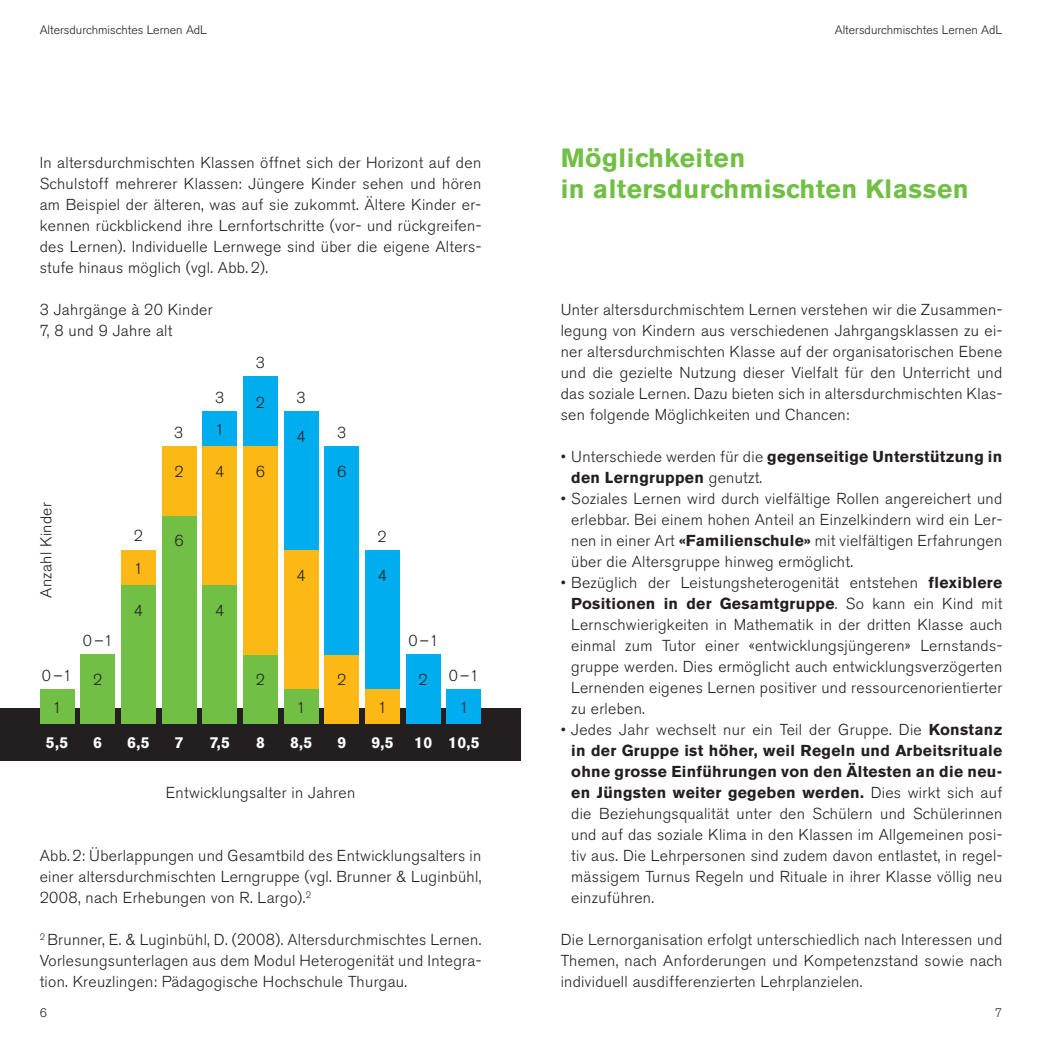
<style>
.page{position:relative;width:1042px;height:1042px;background:#fff}
.page>*{position:absolute;margin:0;border:0;box-sizing:border-box;transform-origin:0 0}
.t1{font:700 26.25px/31.5px "Akzidenz Grotesk BE";letter-spacing:.02em;color:#71bf44}
.t2{font:300 15.75px/21px "Akzidenz Grotesk BE";letter-spacing:.02em;color:#231f20;text-align:justify}
.t3{font:700 15.75px/21px "Akzidenz Grotesk BE";letter-spacing:.02em;color:#231f20}
.t4{font:700 15.75px "Akzidenz Grotesk BE";color:#fff}
.t5{font:300 12.25px "Akzidenz Grotesk BE";color:#231f20}
.s1{font-weight:300}
.s2{font-weight:700}
</style>
<div class="page">
<div style="left:0;top:708px;width:521px;height:52px;background:#231f20"></div>
<div style="left:40px;top:689px;width:34px;height:35px;background:#71bf44"></div>
<div style="left:80px;top:654px;width:35px;height:70px;background:#71bf44"></div>
<div style="left:121px;top:585px;width:35px;height:139px;background:#71bf44"></div>
<div style="left:121px;top:550px;width:35px;height:35px;background:#fcb814"></div>
<div style="left:162px;top:515px;width:34px;height:209px;background:#71bf44"></div>
<div style="left:162px;top:446px;width:34px;height:69px;background:#fcb814"></div>
<div style="left:202px;top:585px;width:35px;height:139px;background:#71bf44"></div>
<div style="left:202px;top:446px;width:35px;height:139px;background:#fcb814"></div>
<div style="left:202px;top:411px;width:35px;height:35px;background:#00aeef"></div>
<div style="left:243px;top:654px;width:35px;height:70px;background:#71bf44"></div>
<div style="left:243px;top:446px;width:35px;height:208px;background:#fcb814"></div>
<div style="left:243px;top:376px;width:35px;height:70px;background:#00aeef"></div>
<div style="left:284px;top:689px;width:34px;height:35px;background:#71bf44"></div>
<div style="left:284px;top:550px;width:34px;height:139px;background:#fcb814"></div>
<div style="left:284px;top:411px;width:34px;height:139px;background:#00aeef"></div>
<div style="left:324px;top:654px;width:35px;height:70px;background:#fcb814"></div>
<div style="left:324px;top:446px;width:35px;height:208px;background:#00aeef"></div>
<div style="left:365px;top:689px;width:35px;height:35px;background:#fcb814"></div>
<div style="left:365px;top:550px;width:35px;height:139px;background:#00aeef"></div>
<div style="left:406px;top:654px;width:35px;height:70px;background:#00aeef"></div>
<div style="left:446px;top:689px;width:35px;height:35px;background:#00aeef"></div>
<p class="t5" style="left:40px;top:23px;width:169px">Altersdurchmischtes Lernen AdL</p>
<p class="t2" style="left:40px;top:152px;width:443px">In altersdurchmischten Klassen öffnet sich der Horizont auf den Schulstoff mehrerer Klassen: Jüngere Kinder sehen und hören am Beispiel der älteren, was auf sie zukommt. Ältere Kinder er&shy;kennen rückblickend ihre Lernfortschritte (vor- und rückgreifen&shy;des Lernen). Individuelle Lernwege sind über die eigene Alters&shy;stufe hinaus möglich (vgl. Abb. 2).</p>
<p class="t2" style="left:40px;top:299px;width:174px">3 Jahrgänge à 20 Kinder<br>7, 8 und 9 Jahre alt</p>
<p class="t2" style="left:36px;top:598px;width:97px;rotate:-90deg">Anzahl Kinder</p>
<p class="t2" style="left:42px;top:666px;width:32px">0–1</p>
<p class="t2" style="left:52px;top:697px;width:11px">1</p>
<p class="t2" style="left:83px;top:631px;width:32px">0–1</p>
<p class="t2" style="left:93px;top:670px;width:11px">2</p>
<p class="t2" style="left:134px;top:525px;width:11px">2</p>
<p class="t2" style="left:134px;top:558px;width:11px">1</p>
<p class="t2" style="left:134px;top:600px;width:11px">4</p>
<p class="t2" style="left:174px;top:422px;width:11px">3</p>
<p class="t2" style="left:174px;top:461px;width:11px">2</p>
<p class="t2" style="left:174px;top:531px;width:11px">6</p>
<p class="t2" style="left:215px;top:387px;width:11px">3</p>
<p class="t2" style="left:215px;top:420px;width:11px">1</p>
<p class="t2" style="left:215px;top:461px;width:11px">4</p>
<p class="t2" style="left:215px;top:600px;width:11px">4</p>
<p class="t2" style="left:256px;top:352px;width:11px">3</p>
<p class="t2" style="left:256px;top:392px;width:11px">2</p>
<p class="t2" style="left:297px;top:387px;width:11px">3</p>
<p class="t2" style="left:297px;top:427px;width:11px">4</p>
<p class="t2" style="left:337px;top:422px;width:11px">3</p>
<p class="t2" style="left:256px;top:461px;width:11px">6</p>
<p class="t2" style="left:337px;top:461px;width:11px">6</p>
<p class="t2" style="left:377px;top:526px;width:11px">2</p>
<p class="t2" style="left:297px;top:565px;width:11px">4</p>
<p class="t2" style="left:378px;top:565px;width:11px">4</p>
<p class="t2" style="left:408px;top:631px;width:32px">0–1</p>
<p class="t2" style="left:256px;top:670px;width:11px">2</p>
<p class="t2" style="left:337px;top:670px;width:11px">2</p>
<p class="t2" style="left:419px;top:670px;width:11px">2</p>
<p class="t2" style="left:449px;top:665px;width:32px">0–1</p>
<p class="t2" style="left:297px;top:697px;width:11px">1</p>
<p class="t2" style="left:378px;top:697px;width:11px">1</p>
<p class="t2" style="left:459px;top:697px;width:11px">1</p>
<p class="t4" style="left:46px;top:733px;width:24px">5,5</p>
<p class="t4" style="left:93px;top:733px;width:10px">6</p>
<p class="t4" style="left:127px;top:733px;width:24px">6,5</p>
<p class="t4" style="left:175px;top:733px;width:10px">7</p>
<p class="t4" style="left:210px;top:733px;width:22px">7,5</p>
<p class="t4" style="left:256px;top:733px;width:10px">8</p>
<p class="t4" style="left:290px;top:733px;width:24px">8,5</p>
<p class="t4" style="left:337px;top:733px;width:10px">9</p>
<p class="t4" style="left:371px;top:733px;width:24px">9,5</p>
<p class="t4" style="left:414px;top:733px;width:67px">10 10,5</p>
<p class="t2" style="left:166px;top:782px;width:191px">Entwicklungsalter in Jahren</p>
<p class="t2" style="left:40px;top:845px;width:443px">Abb. 2: Überlappungen und Gesamtbild des Entwicklungsalters in einer altersdurchmischten Lerngruppe (vgl. Brunner &amp; Luginbühl, 2008, nach Erhebungen von R. Largo).<sup>2</sup></p>
<p class="t2" style="left:40px;top:929px;width:443px"><sup>2</sup> Brunner, E. &amp; Luginbühl, D. (2008). Altersdurchmischtes Lernen.<br>Vorlesungsunterlagen aus dem Modul Heterogenität und Integra&shy;tion. Kreuzlingen: Pädagogische Hochschule Thurgau.</p>
<p class="t5" style="left:40px;top:1006px;width:9px">6</p>
<p class="t5" style="left:835px;top:23px;width:169px">Altersdurchmischtes Lernen AdL</p>
<h1 class="t1" style="left:561px;top:142px;width:409px">Möglichkeiten<br>in altersdurchmischten Klassen</h1>
<p class="t2" style="left:561px;top:299px;width:443px">Unter altersdurchmischtem Lernen verstehen wir die Zusammen&shy;legung von Kindern aus verschiedenen Jahrgangsklassen zu ei&shy;ner altersdurchmischten Klasse auf der organisatorischen Ebene und die gezielte Nutzung dieser Vielfalt für den Unterricht und das soziale Lernen. Dazu bieten sich in altersdurchmischten Klas&shy;sen folgende Möglichkeiten und Chancen:</p>
<p class="t3" style="left:571px;top:446px;width:432px;text-indent:-11px"><span class="s1">• Unterschiede werden für die</span> gegenseitige Unterstützung in den Lerngruppen <span class="s1">genutzt.</span></p>
<p class="t2" style="left:571px;top:488px;width:433px;text-indent:-11px">• Soziales Lernen wird durch vielfältige Rollen angereichert und erlebbar. Bei einem hohen Anteil an Einzelkindern wird ein Ler&shy;nen in einer Art <span class="s2">«Familienschule»</span> mit vielfältigen Erfahrungen über die Altersgruppe hinweg ermöglicht.</p>
<p class="t2" style="left:571px;top:572px;width:433px;text-indent:-11px">• Bezüglich der Leistungsheterogenität entstehen <span class="s2">flexiblere Positionen in der Gesamtgruppe</span>. So kann ein Kind mit Lernschwierigkeiten in Mathematik in der dritten Klasse auch einmal zum Tutor einer «entwicklungsjüngeren» Lernstands&shy;gruppe werden. Dies ermöglicht auch entwicklungsverzögerten Lernenden eigenes Lernen positiver und ressourcenorientierter zu erleben.</p>
<p class="t2" style="left:571px;top:719px;width:433px;text-indent:-11px">• Jedes Jahr wechselt nur ein Teil der Gruppe. Die <span class="s2">Konstanz in der Gruppe ist höher, weil Regeln und Arbeitsrituale ohne grosse Einführungen von den Ältesten an die neu&shy;en Jüngsten weiter gegeben werden.</span> Dies wirkt sich auf die Beziehungsqualität unter den Schülern und Schülerinnen und auf das soziale Klima in den Klassen im Allgemeinen posi&shy;tiv aus. Die Lehrpersonen sind zudem davon entlastet, in regel&shy;mässigem Turnus Regeln und Rituale in ihrer Klasse völlig neu einzuführen.</p>
<p class="t2" style="left:561px;top:929px;width:443px">Die Lernorganisation erfolgt unterschiedlich nach Interessen und Themen, nach Anforderungen und Kompetenzstand sowie nach individuell ausdifferenzierten Lehrplanzielen.</p>
<p class="t5" style="left:995px;top:1006px;width:9px">7</p>
</div>
